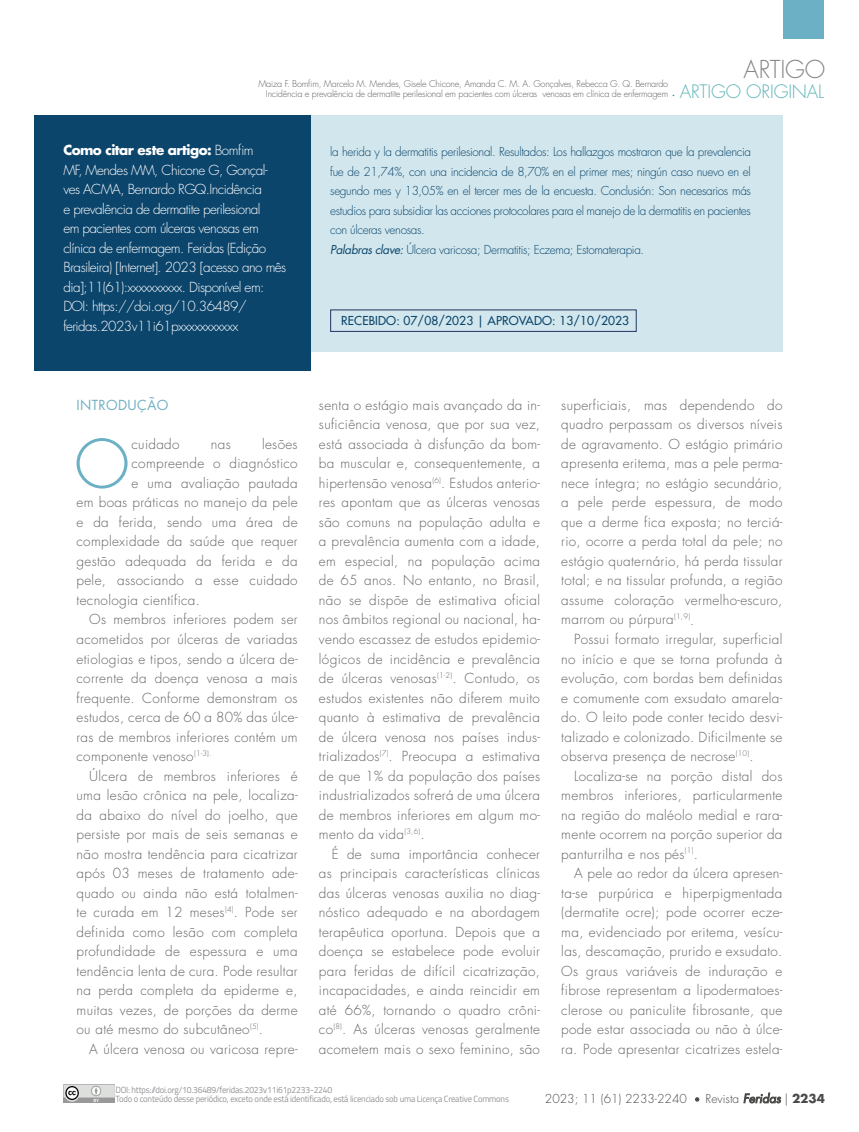
<style>
.page{position:relative;width:859px;height:1132px;background:#fff}
.page>*{position:absolute;margin:0;border:0;box-sizing:border-box;transform-origin:0 0}
.t1{font:300 65.25px "Futura Std";color:#6bb0c5}
.t2{font:300 24px "Futura Std";letter-spacing:-.01em;color:#878787}
.t3{font:300 18px "Futura Std";letter-spacing:-.01em;color:#60b6b9}
.t4{font:300 13.5px/19.5px "Futura Std";letter-spacing:.025em;color:#656364;text-align:justify}
.t5{font:300 13.5px/19.5px "Futura Std";letter-spacing:-.04em;color:#fff}
.t6{font:13.5px "Futura Std";letter-spacing:.025em;color:#71b1c4}
.t7{font:300 12px/19.5px "Futura Std";letter-spacing:-.03em;color:#0c456c}
.t8{font:300 12px "Futura Std";color:#4a4a49}
.t9{font:500 12px "Futura Std";letter-spacing:.01em;color:#0c456c}
.t10{font:300 9.15px/10.5px "Futura Std";letter-spacing:-.025em;color:#656364}
.t11{font:9px/9.4px "Titillium";letter-spacing:-.02em;color:#939398;scale:.95 1}
.s1{font-size:18px;color:#008b8d}
.s2{font-weight:700}
.s3{font-weight:400;font-style:italic}
.s4{font-size:9px}
</style>
<div class="page">
<div style="left:783px;top:0;width:41px;height:39px;background:#6bb0c5"></div>
<div style="left:77px;top:115px;width:705px;height:236px;background:#d2e7ed"></div>
<div style="left:34px;top:115px;width:277px;height:255px;background:#0c456c"></div>
<div style="left:330px;top:309px;width:307px;height:23px;border:1px solid #1f3461"></div>
<img style="left:63px;top:1084px;width:52px;height:17px">
<h2 class="t2" style="left:744px;top:55px;width:83px">ARTIGO</h2>
<h3 class="t3" style="left:680px;top:80px;width:146px">ARTIGO ORIGINAL</h3>
<p class="t10" style="left:266px;top:78px;width:412px;text-indent:-8px">Maiza F. Bomfim, Marcelo M. Mendes, Gisele Chicone, Amanda C. M. A. Gonçalves, Rebecca G. Q. Bernardo<br>Incidência e prevalência de dermatite perilesional em pacientes com úlceras venosas em clínica de enfermagem <span class="s1">.</span></p>
<p class="t5" style="left:63px;top:141px;width:224px"><span class="s2">Como citar este artigo:</span> Bomfim<br>MF, Mendes MM, Chicone G, Gonçal&shy;ves ACMA, Bernardo RGQ.Incidência<br>e prevalência de dermatite perilesional<br>em pacientes com úlceras venosas em clínica de enfermagem. Feridas (Edição Brasileira) [Internet]. 2023 [acesso ano mês dia];11(61):xxxxxxxxxx. Disponível em:<br>DOI: https://doi.org/10.36489/ feridas.2023v11i61pxxxxxxxxxxx</p>
<p class="t7" style="left:330px;top:142px;width:422px">la herida y la dermatitis perilesional. Resultados: Los hallazgos mostraron que la prevalencia fue de 21,74%, con una incidencia de 8,70% en el primer mes; ningún caso nuevo en el segundo mes y 13,05% en el tercer mes de la encuesta. Conclusión: Son necesarios más estudios para subsidiar las acciones protocolares para el manejo de la dermatitis en pacientes con úlceras venosas.<br><span class="s3">Palabras clave:</span> Úlcera varicosa; Dermatitis; Eczema; Estomaterapia.</p>
<p class="t9" style="left:341px;top:312px;width:289px">RECEBIDO: 07/08/2023 | APROVADO: 13/10/2023</p>
<p class="t6" style="left:77px;top:396px;width:93px">INTRODUÇÃO</p>
<h1 class="t1" style="left:74px;top:424px;width:57px">O</h1>
<p class="t4" style="left:132px;top:434px;width:50px">cuidado</p>
<p class="t4" style="left:211px;top:434px;width:21px">nas</p>
<p class="t4" style="left:262px;top:434px;width:37px">lesões</p>
<p class="t4" style="left:132px;top:454px;width:168px">compreende o diagnóstico</p>
<p class="t4" style="left:132px;top:473px;width:168px">e uma avaliação pautada</p>
<p class="t4" style="left:77px;top:493px;width:223px">em boas práticas no manejo da pele</p>
<p class="t4" style="left:77px;top:512px;width:223px">e da ferida, sendo uma área de</p>
<p class="t4" style="left:77px;top:532px;width:223px">complexidade da saúde que requer</p>
<p class="t4" style="left:77px;top:551px;width:223px">gestão adequada da ferida e da</p>
<p class="t4" style="left:77px;top:571px;width:223px">pele, associando a esse cuidado</p>
<p class="t4" style="left:77px;top:590px;width:125px">tecnologia científica.</p>
<p class="t4" style="left:89px;top:610px;width:210px">Os membros inferiores podem ser</p>
<p class="t4" style="left:77px;top:629px;width:223px">acometidos por úlceras de variadas</p>
<p class="t4" style="left:77px;top:649px;width:223px">etiologias e tipos, sendo a úlcera de-</p>
<p class="t4" style="left:77px;top:668px;width:223px">corrente da doença venosa a mais</p>
<p class="t4" style="left:77px;top:688px;width:223px">frequente. Conforme demonstram os</p>
<p class="t4" style="left:77px;top:707px;width:223px">estudos, cerca de 60 a 80% das úlce-</p>
<p class="t4" style="left:77px;top:727px;width:223px">ras de membros inferiores contém um</p>
<p class="t4" style="left:77px;top:746px;width:137px">componente venoso<sup>(1-3).</sup></p>
<p class="t4" style="left:89px;top:766px;width:210px">Úlcera de membros inferiores é</p>
<p class="t4" style="left:77px;top:785px;width:223px">uma lesão crônica na pele, localiza-</p>
<p class="t4" style="left:77px;top:805px;width:223px">da abaixo do nível do joelho, que</p>
<p class="t4" style="left:77px;top:824px;width:223px">persiste por mais de seis semanas e</p>
<p class="t4" style="left:77px;top:844px;width:223px">não mostra tendência para cicatrizar</p>
<p class="t4" style="left:77px;top:863px;width:223px">após 03 meses de tratamento ade-</p>
<p class="t4" style="left:77px;top:883px;width:223px">quado ou ainda não está totalmen-</p>
<p class="t4" style="left:77px;top:902px;width:223px">te curada em 12 meses<sup>(4)</sup>. Pode ser</p>
<p class="t4" style="left:77px;top:922px;width:223px">definida como lesão com completa</p>
<p class="t4" style="left:77px;top:941px;width:223px">profundidade de espessura e uma</p>
<p class="t4" style="left:77px;top:961px;width:223px">tendência lenta de cura. Pode resultar</p>
<p class="t4" style="left:77px;top:980px;width:223px">na perda completa da epiderme e,</p>
<p class="t4" style="left:77px;top:1000px;width:223px">muitas vezes, de porções da derme</p>
<p class="t4" style="left:77px;top:1019px;width:188px">ou até mesmo do subcutâneo<sup>(5)</sup>.</p>
<p class="t4" style="left:89px;top:1039px;width:210px">A úlcera venosa ou varicosa repre-</p>
<p class="t4" style="left:319px;top:395px;width:223px">senta o estágio mais avançado da in&shy;suficiência venosa, que por sua vez, está associada à disfunção da bom&shy;ba muscular e, consequentemente, a hipertensão venosa<sup>(6)</sup>. Estudos anterio&shy;res apontam que as úlceras venosas são comuns na população adulta e a prevalência aumenta com a idade, em especial, na população acima de 65 anos. No entanto, no Brasil, não se dispõe de estimativa oficial nos âmbitos regional ou nacional, ha&shy;vendo escassez de estudos epidemio&shy;lógicos de incidência e prevalência de úlceras venosas<sup>(1-2)</sup>. Contudo, os estudos existentes não diferem muito quanto à estimativa de prevalência de úlcera venosa nos países indus&shy;trializados<sup>(7)</sup>. Preocupa a estimativa de que 1% da população dos países industrializados sofrerá de uma úlcera de membros inferiores em algum mo&shy;mento da vida<sup>(3,6)</sup>.</p>
<p class="t4" style="left:319px;top:844px;width:223px;text-indent:13px">É de suma importância conhecer as principais características clínicas das úlceras venosas auxilia no diag&shy;nóstico adequado e na abordagem terapêutica oportuna. Depois que a doença se estabelece pode evoluir para feridas de difícil cicatrização, incapacidades, e ainda reincidir em até 66%, tornando o quadro crôni&shy;co<sup>(8)</sup>. As úlceras venosas geralmente acometem mais o sexo feminino, são</p>
<p class="t4" style="left:561px;top:395px;width:223px">superficiais, mas dependendo do quadro perpassam os diversos níveis de agravamento. O estágio primário apresenta eritema, mas a pele perma&shy;nece íntegra; no estágio secundário, a pele perde espessura, de modo que a derme fica exposta; no terciá&shy;rio, ocorre a perda total da pele; no estágio quaternário, há perda tissular total; e na tissular profunda, a região assume coloração vermelho-escuro, marrom ou púrpura<sup>(1,9)</sup>.</p>
<p class="t4" style="left:561px;top:629px;width:223px;text-indent:13px">Possui formato irregular, superficial no início e que se torna profunda à evolução, com bordas bem definidas e comumente com exsudato amarela&shy;do. O leito pode conter tecido desvi&shy;talizado e colonizado. Dificilmente se observa presença de necrose<sup>(10)</sup>.</p>
<p class="t4" style="left:561px;top:766px;width:223px;text-indent:13px">Localiza-se na porção distal dos membros inferiores, particularmente na região do maléolo medial e rara&shy;mente ocorrem na porção superior da panturrilha e nos pés<sup>(1)</sup>.</p>
<p class="t4" style="left:561px;top:863px;width:223px;text-indent:13px">A pele ao redor da úlcera apresen&shy;ta-se purpúrica e hiperpigmentada (dermatite ocre); pode ocorrer ecze&shy;ma, evidenciado por eritema, vesícu&shy;las, descamação, prurido e exsudato.<br>Os graus variáveis de induração e fibrose representam a lipodermatoes&shy;clerose ou paniculite fibrosante, que pode estar associada ou não à úlce&shy;ra. Pode apresentar cicatrizes estela-</p>
<p class="t11" style="left:115px;top:1084px;width:416px">DOI: https://doi.org/10.36489/feridas.2023v11i61p2233-2240<br>Todo o conteúdo desse periódico, exceto onde está identificado, está licenciado sob uma Licença Creative Commons</p>
<p class="t8" style="left:545px;top:1090px;width:281px">2023; 11 (61) 2233-2240 <span class="s4">•</span> Revista <span class="s3">Feridas</span> | <span class="s2">2234</span></p>
</div>
